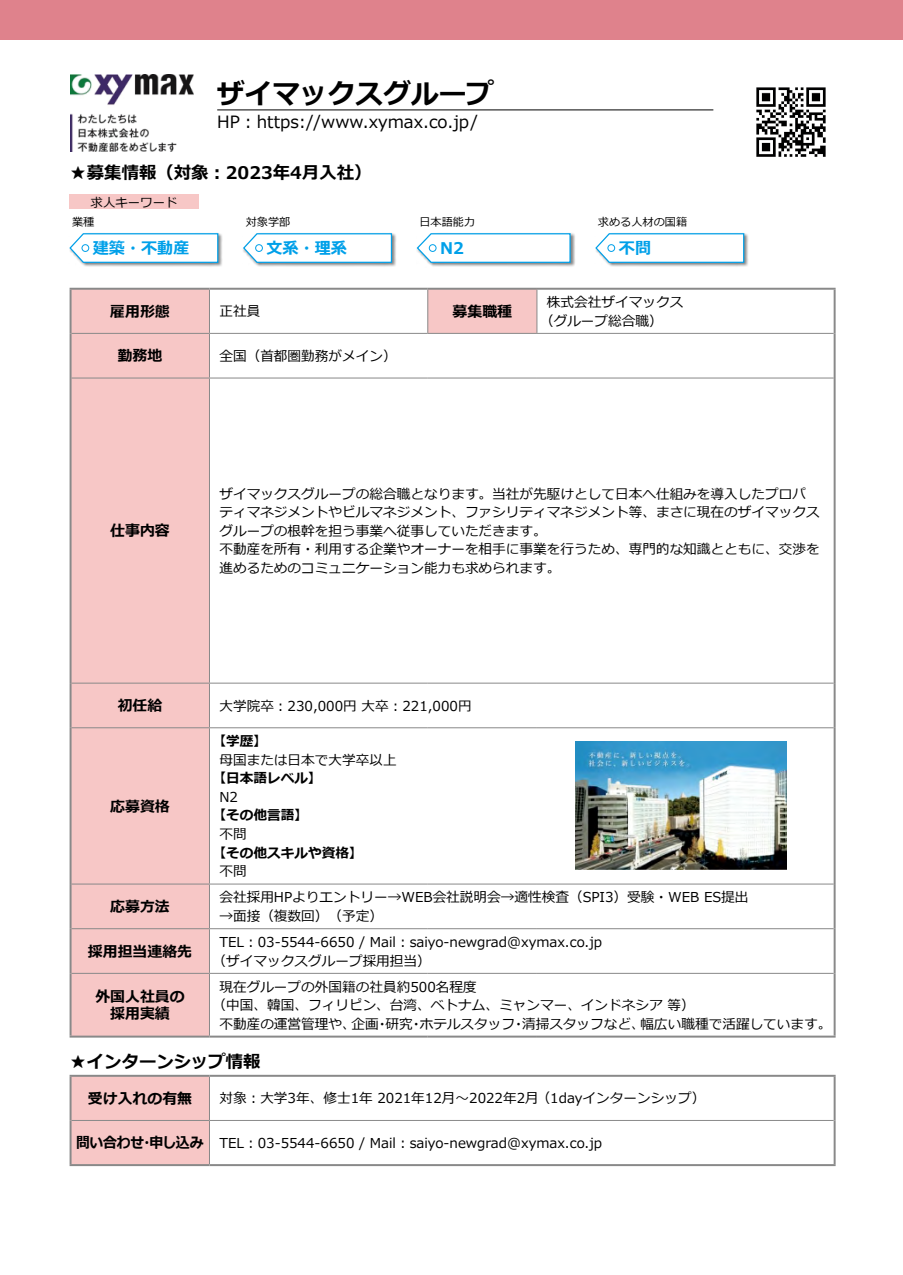
<style>
.page{position:relative;width:903px;height:1275px;background:#fff}
.page>*{position:absolute;margin:0;border:0;box-sizing:border-box;transform-origin:0 0}
.t1{font:700 27.65px "Meiryo";color:#000}
.t2{font:700 17.32px "Meiryo";color:#000}
.t3{font:16.97px "Meiryo";color:#000}
.t4{font:700 16.1px "Meiryo";color:#00a0e9}
.t5{font:700 14.88px/17.3px "Meiryo";color:#000;text-align:center}
.t6{font:13.65px/18.6px "Meiryo";color:#000}
.t7{font:700 13.65px "Meiryo";color:#000}
.t8{font:12.42px "Meiryo";color:#000}
.t9{font:11.2px "Meiryo";color:#000}
.s1{font-weight:700;font-size:14.88px}
</style>
<div class="page">
<img style="left:70px;top:74px;width:123px;height:77px">
<hr style="left:217px;top:110px;width:496px;height:1px;background:#000">
<img style="left:756px;top:87px;width:70px;height:70px">
<div style="left:70px;top:194px;width:129px;height:15px;background:#f7c7c6"></div>
<div style="left:0;top:0;width:903px;height:40px;background:#df828c"></div>
<svg style="left:72px;top:290px;width:465px;height:746px"></svg>
<hr style="left:70px;top:288px;width:139px;height:2px;background:#898989">
<hr style="left:70px;top:290px;width:2px;height:43px;background:#898989">
<hr style="left:209px;top:288px;width:219px;height:2px;background:#898989">
<hr style="left:428px;top:288px;width:109px;height:2px;background:#898989">
<hr style="left:537px;top:288px;width:298px;height:2px;background:#898989">
<hr style="left:833px;top:290px;width:2px;height:43px;background:#898989">
<hr style="left:70px;top:333px;width:2px;height:45px;background:#898989">
<hr style="left:833px;top:333px;width:2px;height:45px;background:#898989">
<hr style="left:70px;top:378px;width:2px;height:305px;background:#898989">
<hr style="left:833px;top:378px;width:2px;height:305px;background:#898989">
<hr style="left:70px;top:683px;width:2px;height:45px;background:#898989">
<hr style="left:833px;top:683px;width:2px;height:45px;background:#898989">
<hr style="left:70px;top:728px;width:2px;height:156px;background:#898989">
<hr style="left:833px;top:728px;width:2px;height:156px;background:#898989">
<hr style="left:70px;top:884px;width:2px;height:45px;background:#898989">
<hr style="left:833px;top:884px;width:2px;height:45px;background:#898989">
<hr style="left:70px;top:929px;width:2px;height:44px;background:#898989">
<hr style="left:833px;top:929px;width:2px;height:44px;background:#898989">
<hr style="left:70px;top:973px;width:2px;height:63px;background:#898989">
<hr style="left:833px;top:973px;width:2px;height:63px;background:#898989">
<hr style="left:70px;top:1036px;width:139px;height:2px;background:#898989">
<hr style="left:209px;top:1036px;width:219px;height:2px;background:#898989">
<hr style="left:428px;top:1036px;width:109px;height:2px;background:#898989">
<hr style="left:537px;top:1036px;width:298px;height:2px;background:#898989">
<hr style="left:209px;top:290px;width:1px;height:43px;background:#898989">
<hr style="left:427px;top:290px;width:1px;height:43px;background:#898989">
<hr style="left:536px;top:290px;width:1px;height:43px;background:#898989">
<hr style="left:72px;top:333px;width:137px;height:1px;background:#898989">
<hr style="left:209px;top:333px;width:219px;height:1px;background:#898989">
<hr style="left:209px;top:334px;width:1px;height:44px;background:#898989">
<hr style="left:428px;top:333px;width:109px;height:1px;background:#898989">
<hr style="left:537px;top:333px;width:296px;height:1px;background:#898989">
<hr style="left:72px;top:378px;width:137px;height:1px;background:#898989">
<hr style="left:209px;top:378px;width:219px;height:1px;background:#898989">
<hr style="left:209px;top:378px;width:1px;height:305px;background:#898989">
<hr style="left:428px;top:378px;width:109px;height:1px;background:#898989">
<hr style="left:537px;top:378px;width:296px;height:1px;background:#898989">
<hr style="left:72px;top:683px;width:137px;height:1px;background:#898989">
<hr style="left:209px;top:683px;width:219px;height:1px;background:#898989">
<hr style="left:209px;top:684px;width:1px;height:43px;background:#898989">
<hr style="left:428px;top:683px;width:109px;height:1px;background:#898989">
<hr style="left:537px;top:683px;width:296px;height:1px;background:#898989">
<hr style="left:72px;top:727px;width:137px;height:1px;background:#898989">
<hr style="left:209px;top:727px;width:219px;height:1px;background:#898989">
<hr style="left:209px;top:728px;width:1px;height:155px;background:#898989">
<hr style="left:428px;top:727px;width:109px;height:1px;background:#898989">
<hr style="left:537px;top:727px;width:296px;height:1px;background:#898989">
<hr style="left:72px;top:883px;width:137px;height:1px;background:#898989">
<hr style="left:209px;top:883px;width:219px;height:1px;background:#898989">
<hr style="left:209px;top:884px;width:1px;height:44px;background:#898989">
<hr style="left:428px;top:883px;width:109px;height:1px;background:#898989">
<hr style="left:537px;top:883px;width:296px;height:1px;background:#898989">
<hr style="left:72px;top:928px;width:137px;height:1px;background:#898989">
<hr style="left:209px;top:928px;width:219px;height:1px;background:#898989">
<hr style="left:209px;top:929px;width:1px;height:44px;background:#898989">
<hr style="left:428px;top:928px;width:109px;height:1px;background:#898989">
<hr style="left:537px;top:928px;width:296px;height:1px;background:#898989">
<hr style="left:72px;top:973px;width:137px;height:1px;background:#898989">
<hr style="left:209px;top:973px;width:219px;height:1px;background:#898989">
<hr style="left:209px;top:974px;width:1px;height:62px;background:#898989">
<hr style="left:428px;top:973px;width:109px;height:1px;background:#898989">
<hr style="left:537px;top:973px;width:296px;height:1px;background:#898989">
<div style="left:72px;top:1077px;width:137px;height:87px;background:#f7c7c6"></div>
<hr style="left:70px;top:1075px;width:139px;height:2px;background:#898989">
<hr style="left:70px;top:1077px;width:2px;height:43px;background:#898989">
<hr style="left:209px;top:1075px;width:626px;height:2px;background:#898989">
<hr style="left:833px;top:1077px;width:2px;height:43px;background:#898989">
<hr style="left:70px;top:1120px;width:2px;height:44px;background:#898989">
<hr style="left:833px;top:1120px;width:2px;height:44px;background:#898989">
<hr style="left:70px;top:1164px;width:139px;height:2px;background:#898989">
<hr style="left:209px;top:1164px;width:626px;height:2px;background:#898989">
<hr style="left:209px;top:1077px;width:1px;height:43px;background:#898989">
<hr style="left:72px;top:1120px;width:137px;height:1px;background:#898989">
<hr style="left:209px;top:1120px;width:624px;height:1px;background:#898989">
<hr style="left:209px;top:1121px;width:1px;height:43px;background:#898989">
<img style="left:576px;top:742px;width:210px;height:128px">
<div style="left:69px;top:232px;width:154px;height:35px;background:#000;opacity:.5"></div>
<svg style="left:69px;top:232px;width:150px;height:32px"></svg>
<div style="left:242px;top:232px;width:154px;height:35px;background:#000;opacity:.5"></div>
<svg style="left:242px;top:232px;width:151px;height:32px"></svg>
<div style="left:416px;top:232px;width:159px;height:35px;background:#000;opacity:.5"></div>
<svg style="left:416px;top:232px;width:155px;height:32px"></svg>
<div style="left:594px;top:232px;width:155px;height:35px;background:#000;opacity:.5"></div>
<svg style="left:594px;top:232px;width:151px;height:32px"></svg>
<div style="left:81px;top:244px;width:8px;height:8px;border:1px solid #00a0e9;border-radius:50%"></div>
<div style="left:255px;top:244px;width:8px;height:8px;border:1px solid #00a0e9;border-radius:50%"></div>
<div style="left:429px;top:244px;width:7px;height:8px;border:1px solid #00a0e9;border-radius:50%"></div>
<div style="left:607px;top:244px;width:8px;height:8px;border:1px solid #00a0e9;border-radius:50%"></div>
<h1 class="t1" style="left:217px;top:74px;width:278px">ザイマックスグループ</h1>
<p class="t3" style="left:217px;top:112px;width:262px">HP：https://www.xymax.co.jp/</p>
<p class="t2" style="left:70px;top:161px;width:303px">★募集情報（対象：2023年4月入社）</p>
<p class="t8" style="left:91px;top:195px;width:88px">求人キーワード</p>
<p class="t9" style="left:72px;top:216px;width:24px">業種</p>
<p class="t9" style="left:246px;top:216px;width:46px">対象学部</p>
<p class="t9" style="left:419px;top:216px;width:57px">日本語能力</p>
<p class="t9" style="left:598px;top:216px;width:91px">求める人材の国籍</p>
<p class="t4" style="left:93px;top:237px;width:98px">建築・不動産</p>
<p class="t4" style="left:266px;top:237px;width:82px">文系・理系</p>
<p class="t4" style="left:440px;top:237px;width:25px">N2</p>
<p class="t4" style="left:619px;top:237px;width:34px">不問</p>
<p class="t5" style="left:110px;top:303px;width:61px">雇用形態</p>
<p class="t6" style="left:219px;top:302px;width:42px">正社員</p>
<p class="t5" style="left:453px;top:303px;width:61px">募集職種</p>
<p class="t6" style="left:540px;top:293px;width:145px;text-indent:7px">株式会社ザイマックス（グループ総合職）</p>
<p class="t5" style="left:118px;top:348px;width:46px">勤務地</p>
<p class="t6" style="left:219px;top:347px;width:179px">全国（首都圏勤務がメイン）</p>
<p class="t5" style="left:110px;top:523px;width:61px">仕事内容</p>
<p class="t6" style="left:219px;top:485px;width:602px">ザイマックスグループの総合職となります。当社が先駆けとして日本へ仕組みを導入したプロパティマネジメントやビルマネジメント、ファシリティマネジメント等、まさに現在のザイマックスグループの根幹を担う事業へ従事していただきます。<br>不動産を所有・利用する企業やオーナーを相手に事業を行うため、専門的な知識とともに、交渉を進めるためのコミュニケーション能力も求められます。</p>
<p class="t5" style="left:118px;top:698px;width:46px">初任給</p>
<p class="t6" style="left:219px;top:697px;width:254px">大学院卒：230,000円 大卒：221,000円</p>
<p class="t5" style="left:110px;top:798px;width:61px">応募資格</p>
<p class="t5" style="left:110px;top:899px;width:61px">応募方法</p>
<p class="t7" style="left:213px;top:731px;width:56px">【学歴】</p>
<p class="t6" style="left:219px;top:751px;width:179px">母国または日本で大学卒以上</p>
<p class="t7" style="left:213px;top:769px;width:111px">【日本語レベル】</p>
<p class="t6" style="left:219px;top:788px;width:20px">N2</p>
<p class="t7" style="left:213px;top:806px;width:97px">【その他言語】</p>
<p class="t6" style="left:219px;top:825px;width:29px">不問</p>
<p class="t7" style="left:213px;top:843px;width:152px">【その他スキルや資格】</p>
<p class="t6" style="left:219px;top:862px;width:29px">不問</p>
<p class="t6" style="left:219px;top:888px;width:530px">会社採用HPよりエントリー→WEB会社説明会→適性検査（SPI3）受験・WEB ES提出</p>
<p class="t6" style="left:219px;top:907px;width:165px">→面接（複数回）　（予定）</p>
<p class="t5" style="left:88px;top:943px;width:106px">採用担当連絡先</p>
<p class="t6" style="left:213px;top:933px;width:391px;text-indent:7px">TEL：03-5544-6650 / Mail：saiyo-newgrad@xymax.co.jp（ザイマックスグループ採用担当）</p>
<p class="t5" style="left:95px;top:989px;width:91px">外国人社員の採用実績</p>
<p class="t6" style="left:219px;top:977px;width:259px">現在グループの外国籍の社員約500名程度</p>
<p class="t6" style="left:213px;top:996px;width:484px">（中国、韓国、フィリピン、台湾、ベトナム、ミャンマー、インドネシア 等）</p>
<p class="t6" style="left:219px;top:1015px;width:614px">不動産の運営管理や、企画・研究・ホテルスタッフ・清掃スタッフなど、幅広い職種で活躍しています。</p>
<p class="t2" style="left:70px;top:1049px;width:192px">★インターンシップ情報</p>
<p class="t5" style="left:88px;top:1090px;width:106px">受け入れの有無</p>
<p class="t6" style="left:219px;top:1089px;width:487px">対象：大学3年、修士1年 2021年12月～2022年2月 （1dayインターンシップ）</p>
<p class="t6" style="left:76px;top:1134px;width:527px"><span class="s1">問い合わせ・申し込み</span> TEL：03-5544-6650 / Mail：saiyo-newgrad@xymax.co.jp</p>
</div>
